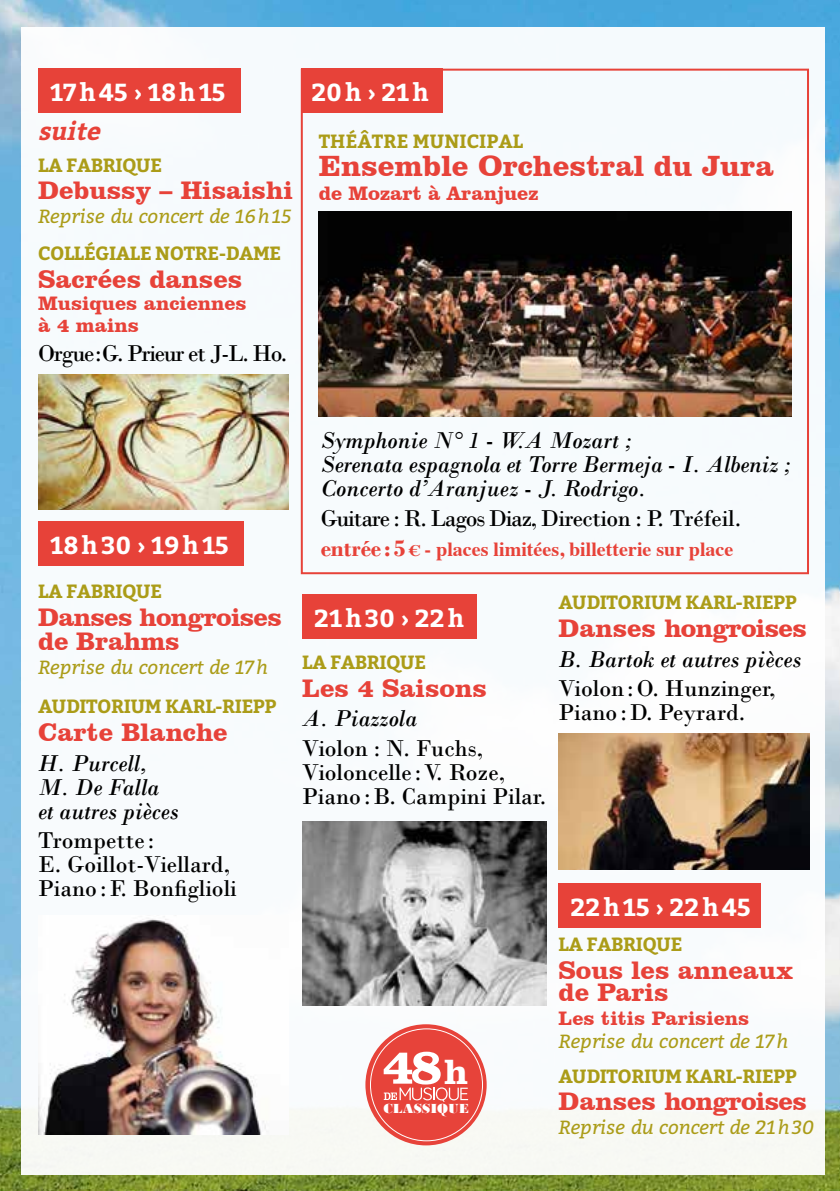
<style>
.page{position:relative;width:840px;height:1191px;background:#fff}
.page>*{position:absolute;margin:0;border:0;box-sizing:border-box;transform-origin:0 0}
.t1{font:700 51px "Clarendon BT";color:#fff}
.t2{font:700 30px "Clarendon BT";color:#e74239}
.t3{font:700 26px/22px "Clarendon BT";color:#e74239}
.t4{font:700 26px/24px "Clarendon BT";letter-spacing:-.025em;color:#e74239}
.t5{font:700 24.6px "Bitter";letter-spacing:.06em;color:#fff}
.t6{font:italic 700 24.6px "Bitter";color:#e74239}
.t7{font:italic 24px/24px "Bodoni";color:#000}
.t8{font:24px/24px "Bodoni";color:#000}
.t9{font:24px "Bodoni";letter-spacing:-.035em;color:#000}
.t10{font:24px "Bodoni";letter-spacing:-.05em;color:#000}
.t11{font:700 20px/22px "Clarendon BT";color:#e74239}
.t12{font:700 20px "Times";color:#e74239}
.t13{font:700 19px "Bitter";letter-spacing:-.025em;color:#ab9c18}
.t14{font:italic 19px "Bitter";letter-spacing:-.01em;color:#ab9c18}
.t15{font:700 19px "Bitter";color:#ab9c18}
.t16{font:13.8px "Bodoni MT Black";color:#fff}
.s1{font-family:"Bodoni";font-size:24px}
.s2{font-size:16.2px}
.s3{font-size:36px}
</style>
<div class="page">
<img style="left:0;top:0;width:839px;height:1191px">
<div style="left:21px;top:27px;width:803px;height:1147px;background:#f7fbfd"></div>
<div style="left:365px;top:1024px;width:121px;height:121px;background:#e7433a;border-radius:50%"></div>
<svg style="left:383px;top:1087px;width:85px;height:14px"></svg>
<div style="left:558px;top:883px;width:203px;height:44px;background:#e74239"></div>
<div style="left:38px;top:522px;width:206px;height:44px;background:#e74239"></div>
<img style="left:38px;top:374px;width:250px;height:135px">
<div style="left:300px;top:69px;width:508px;height:505px;border:2px solid #e74239"></div>
<img style="left:318px;top:211px;width:473px;height:206px">
<div style="left:38px;top:68px;width:203px;height:45px;background:#e74239"></div>
<img style="left:302px;top:821px;width:244px;height:184px">
<img style="left:558px;top:733px;width:250px;height:136px">
<div style="left:302px;top:594px;width:175px;height:45px;background:#e74239"></div>
<div style="left:301px;top:69px;width:141px;height:44px;background:#e74239"></div>
<img style="left:38px;top:919px;width:228px;height:215px">
<p class="t5" style="left:50px;top:77px;width:177px">17h45 › 18h15</p>
<p class="t6" style="left:38px;top:117px;width:69px">suite</p>
<p class="t13" style="left:38px;top:153px;width:125px">LA FABRIQUE</p>
<p class="t3" style="left:38px;top:179px;width:256px">Debussy – Hisaishi</p>
<p class="t14" style="left:38px;top:202px;width:255px">Reprise du concert de 16h15</p>
<p class="t13" style="left:38px;top:242px;width:244px">COLLÉGIALE NOTRE-DAME</p>
<p class="t3" style="left:38px;top:267px;width:205px">Sacrées danses</p>
<p class="t11" style="left:38px;top:291px;width:210px">Musiques anciennes à 4 mains</p>
<p class="t10" style="left:38px;top:339px;width:250px">Orgue:G. Prieur et J-L. Ho.</p>
<p class="t5" style="left:311px;top:77px;width:119px">20h › 21h</p>
<p class="t15" style="left:318px;top:130px;width:206px">THÉÂTRE MUNICIPAL</p>
<p class="t2" style="left:318px;top:147px;width:456px">Ensemble Orchestral du Jura</p>
<p class="t11" style="left:318px;top:181px;width:221px">de Mozart à Aranjuez</p>
<p class="t5" style="left:50px;top:530px;width:180px">18h30 › 19h15</p>
<p class="t13" style="left:38px;top:580px;width:125px">LA FABRIQUE</p>
<p class="t4" style="left:38px;top:604px;width:245px">Danses hongroises de Brahms</p>
<p class="t14" style="left:38px;top:653px;width:231px">Reprise du concert de 17h</p>
<p class="t13" style="left:38px;top:695px;width:240px">AUDITORIUM KARL-RIEPP</p>
<p class="t3" style="left:38px;top:720px;width:191px">Carte Blanche</p>
<p class="t7" style="left:38px;top:750px;width:142px">H. Purcell,<br>M. De Falla et autres pièces</p>
<p class="t8" style="left:38px;top:828px;width:200px">Trompette :<br>E. Goillot-Viellard,<br>Piano : F. Bonfiglioli</p>
<p class="t7" style="left:320px;top:428px;width:472px">Symphonie N° 1 - W.A Mozart ;<br>Serenata espagnola et Torre Bermeja - I. Albeniz ;<br>Concerto d’Aranjuez - J. Rodrigo.</p>
<p class="t9" style="left:320px;top:504px;width:422px">Guitare : R. Lagos Diaz, Direction : P. Tréfeil.</p>
<p class="t12" style="left:320px;top:530px;width:414px"><span class="s1">entrée : 5</span> <span class="s2">€</span> - places limitées, billetterie sur place</p>
<p class="t5" style="left:314px;top:603px;width:151px">21h30 › 22h</p>
<p class="t13" style="left:302px;top:651px;width:125px">LA FABRIQUE</p>
<p class="t3" style="left:302px;top:676px;width:186px">Les 4 Saisons</p>
<p class="t7" style="left:302px;top:706px;width:116px">A. Piazzola</p>
<p class="t8" style="left:302px;top:736px;width:245px">Violon : N. Fuchs,<br>Violoncelle :V. Roze,<br>Piano :B. Campini Pilar.</p>
<p class="t13" style="left:558px;top:591px;width:240px">AUDITORIUM KARL-RIEPP</p>
<p class="t4" style="left:558px;top:615px;width:250px">Danses hongroises</p>
<p class="t7" style="left:558px;top:646px;width:244px">B. Bartok et autres pièces</p>
<p class="t8" style="left:558px;top:676px;width:218px">Violon:O. Hunzinger,<br>Piano :D. Peyrard.</p>
<h1 class="t1" style="left:381px;top:1034px;width:88px">48<span class="s3">h</span></h1>
<p class="t16" style="left:383px;top:1100px;width:87px">CLASSIQUE</p>
<p class="t5" style="left:570px;top:892px;width:182px">22h15 › 22h45</p>
<p class="t13" style="left:558px;top:932px;width:125px">LA FABRIQUE</p>
<p class="t3" style="left:558px;top:958px;width:236px">Sous les anneaux de Paris</p>
<p class="t11" style="left:558px;top:1006px;width:192px">Les titis Parisiens</p>
<p class="t14" style="left:558px;top:1027px;width:231px">Reprise du concert de 17h</p>
<p class="t13" style="left:558px;top:1064px;width:240px">AUDITORIUM KARL-RIEPP</p>
<p class="t4" style="left:558px;top:1089px;width:250px">Danses hongroises</p>
<p class="t14" style="left:558px;top:1113px;width:257px">Reprise du concert de 21h30</p>
</div>
